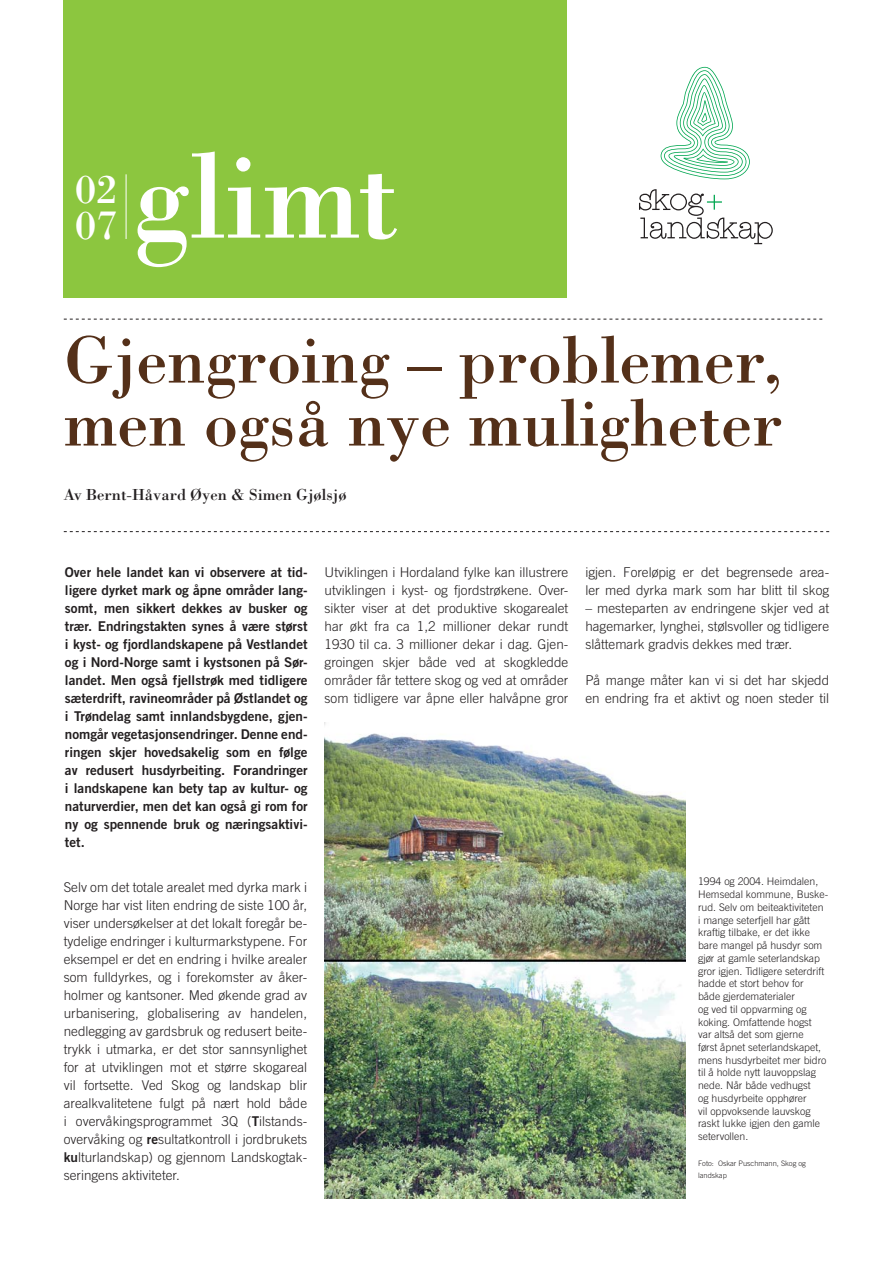
<style>
.page{position:relative;width:893px;height:1263px;background:#fff}
.page>*{position:absolute;margin:0;border:0;box-sizing:border-box;transform-origin:0 0}
.t1{font:126.15px "Bodoni";letter-spacing:.01em;color:#fff}
.t2{font:69px/63px "Bodoni";color:#543019}
.t3{font:42.6px/36.2px "Bodoni";color:#fff}
.t4{font:16.5px "Bodoni";color:#231f20}
.t5{font:300 13.5px/18px "Trade Gothic";color:#231f20;text-align:justify}
.t6{font:13.5px/18px "Trade Gothic Bold Two";color:#231f20;text-align:justify}
.t7{font:300 10.5px/12.8px "Trade Gothic";color:#231f20}
.t8{font:300 7.5px/12.8px "Trade Gothic";color:#231f20}
.s1{font-family:"Trade Gothic Bold Two";font-weight:400}
</style>
<div class="page">
<div style="left:64px;top:0;width:503px;height:298px;background:#8cc63f"></div>
<svg style="left:64px;top:531px;width:765px;height:1px"></svg>
<svg style="left:64px;top:319px;width:758px;height:1px"></svg>
<hr style="left:126px;top:174px;width:1px;height:65px;background:#fff">
<svg style="left:639px;top:189px;width:133px;height:55px"></svg>
<svg style="left:660px;top:67px;width:89px;height:112px"></svg>
<img style="left:324px;top:723px;width:361px;height:476px">
<h3 class="t3" style="left:75px;top:175px;width:44px">02<br>07</h3>
<h1 class="t1" style="left:133px;top:151px;width:267px">glimt</h1>
<h2 class="t2" style="left:64px;top:336px;width:720px">Gjengroing – problemer, men også nye muligheter</h2>
<p class="t4" style="left:64px;top:488px;width:284px">Av Bernt-Håvard Øyen &amp; Simen Gjølsjø</p>
<p class="t6" style="left:65px;top:565px;width:244px">Over hele landet kan vi observere at tid&shy;ligere dyrket mark og åpne områder lang&shy;somt, men sikkert dekkes av busker og trær. Endringstakten synes å være størst i kyst- og fjordlandskapene på Vestlandet og i Nord-Norge samt i kystsonen på Sør&shy;landet. Men også fjellstrøk med tidligere sæterdrift, ravineområder på Østlandet og i Trøndelag samt innlandsbygdene, gjen&shy;nomgår vegetasjonsendringer. Denne end&shy;ringen skjer hovedsakelig som en følge av redusert husdyrbeiting. Forandringer i landskapene kan bety tap av kultur- og naturverdier, men det kan også gi rom for ny og spennende bruk og næringsaktivi&shy;tet.</p>
<p class="t5" style="left:324px;top:564px;width:245px">Utviklingen i Hordaland fylke kan illustrere utviklingen i kyst- og fjordstrøkene. Over&shy;sikter viser at det produktive skogarealet har økt fra ca 1,2 millioner dekar rundt 1930 til ca. 3 millioner dekar i dag. Gjen&shy;groingen skjer både ved at skogkledde områder får tettere skog og ved at områder som tidliger e var åpne eller halvåpne gror</p>
<p class="t5" style="left:585px;top:564px;width:245px">igjen. Fore løpig er det begrensede area&shy;ler med dyrka mark som har blitt til skog</p>
<p class="t5" style="left:585px;top:600px;width:245px">– mesteparten av endringene skjer ved at hagemarker, lynghei, stølsvoller og tidligere slåttemark gradvis dekkes med trær.</p>
<p class="t5" style="left:585px;top:672px;width:245px">På mange måter kan vi si det har skjedd en endring fra et aktivt og noen steder til</p>
<p class="t5" style="left:64px;top:880px;width:245px">Selv om det totale arealet med dyrka mark i Norge har vist liten endring de siste 100 år, viser undersøkelser at det lokalt foregår be&shy;tydelige endringer i kulturmarkstypene. For eksempel er det en endring i hvilke arealer som fulldyrkes, og i forekomster av åker&shy;holmer og kantsoner. Med økende grad av urbanisering, globalisering av handelen, nedlegging av gardsbruk og redusert beite&shy;trykk i utmarka, er det stor sannsynlighet for at utviklingen mot et større skogareal vil fortsette. Ved Skog og landskap blir arealkvalitetene fulgt på nært hold både i overvåkingsprogrammet 3Q (<span class="s1">T</span>ilstands&shy;overvåking og <span class="s1">re</span>sultatkontroll i jordbrukets <span class="s1">ku</span>lturlandskap) og gjennom Landskogtak&shy;seringens aktiviteter.</p>
<p class="t7" style="left:698px;top:876px;width:132px">1994 og 2004. Heimdalen,<br>Hemsedal kommune, Buske&shy;rud. Selv om beiteaktiviteten i mange seterfjell har gått kraftig tilbake, er det ikke bare mangel på husdyr som gjør at gamle seterlandskap gror igjen. Tidligere seterdrift hadde et stort behov for både gjerdematerialer<br>og ved til oppvarming og koking. Omfattende hogst<br>var altså det som gjerne<br>først åpnet seterlandskapet, mens husdyrbeitet mer bidro til å holde nytt lauvoppslag nede. Når både vedhugst<br>og husdyrbeite opphører<br>vil oppvoksende lauvskog raskt lukke igjen den gamle setervollen.</p>
<p class="t8" style="left:698px;top:1157px;width:109px">Foto: Oskar Puschmann, Skog og landskap</p>
</div>
